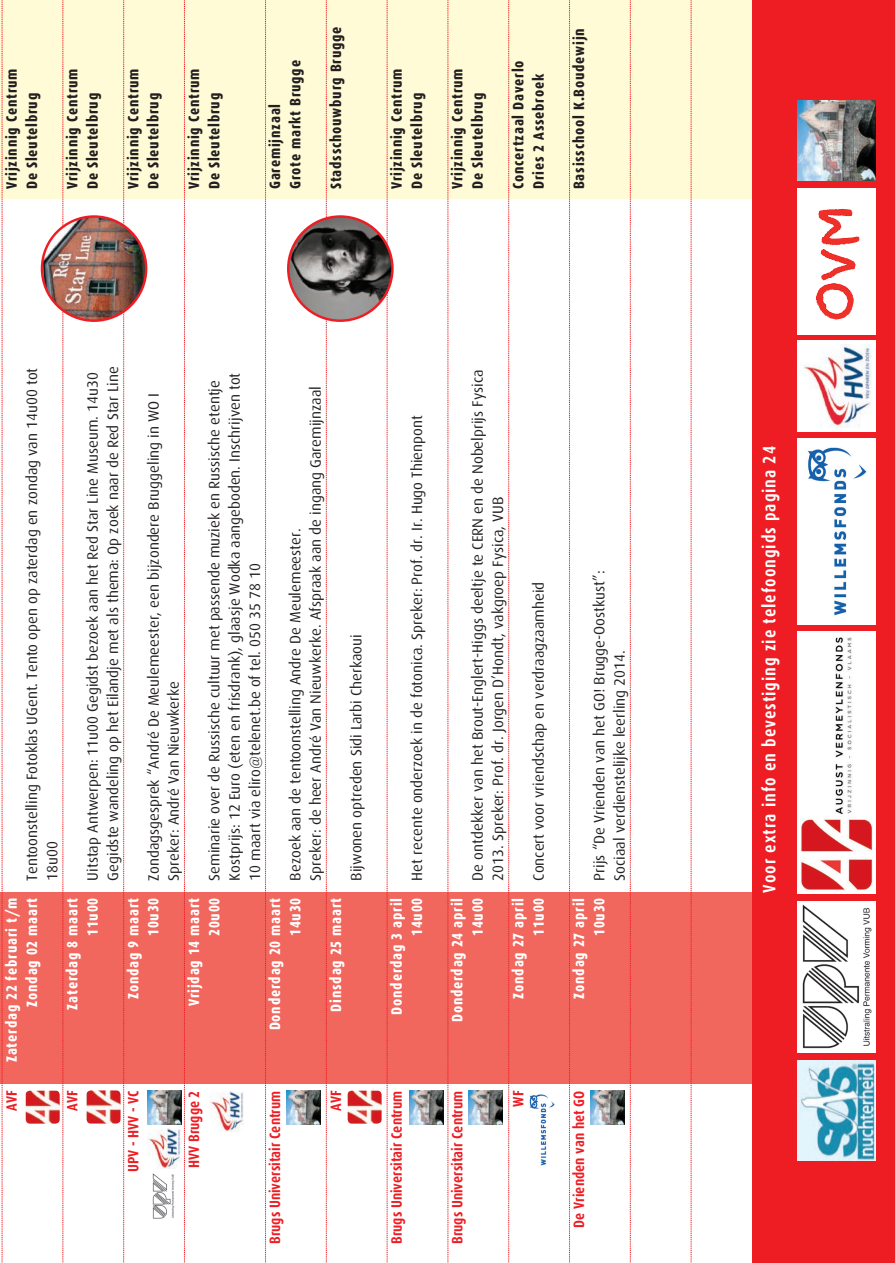
<style>
.page{position:relative;width:895px;height:1263px;background:#fff}
.page>*{position:absolute;margin:0;border:0;box-sizing:border-box;transform-origin:0 0}
.t1{font:700 18px "Dax Condensed";letter-spacing:.05em;color:#fff}
.t2{font:15px/20.2px "Dax";color:#231f20}
.t3{font:800 15px/20.2px "Dax Condensed";letter-spacing:.05em;color:#231f20}
.t4{font:800 15px/20.2px "Dax Condensed";letter-spacing:.05em;color:#fff;text-align:right}
.t5{font:700 15px "Dax Condensed";color:#ee1d23}
</style>
<div class="page">
<div style="left:0;top:0;width:755px;height:199px;background:#fffbd6"></div>
<div style="left:0;top:892px;width:751px;height:191px;background:#f1665d"></div>
<svg style="left:63px;top:0;width:1px;height:1262px"></svg>
<svg style="left:123px;top:0;width:1px;height:1262px"></svg>
<svg style="left:184px;top:0;width:1px;height:1262px"></svg>
<svg style="left:265px;top:0;width:1px;height:1262px"></svg>
<svg style="left:326px;top:0;width:1px;height:1262px"></svg>
<svg style="left:387px;top:0;width:1px;height:1262px"></svg>
<svg style="left:447px;top:0;width:1px;height:1262px"></svg>
<svg style="left:508px;top:0;width:1px;height:1262px"></svg>
<svg style="left:569px;top:0;width:1px;height:1262px"></svg>
<svg style="left:630px;top:0;width:1px;height:1262px"></svg>
<svg style="left:690px;top:0;width:1px;height:1262px"></svg>
<div style="left:751px;top:0;width:143px;height:1262px;background:#ee1d23"></div>
<div style="left:797px;top:340px;width:78px;height:91px;background:#fff"></div>
<img style="left:799px;top:344px;width:73px;height:83px">
<img style="left:797px;top:101px;width:78px;height:80px">
<img style="left:797px;top:1060px;width:78px;height:100px">
<div style="left:796px;top:188px;width:79px;height:146px;background:#fff"></div>
<img style="left:818px;top:208px;width:41px;height:72px">
<div style="left:797px;top:901px;width:78px;height:151px;background:#fff"></div>
<img style="left:802px;top:904px;width:70px;height:145px">
<img style="left:797px;top:438px;width:78px;height:186px">
<div style="left:797px;top:631px;width:78px;height:262px;background:#fff"></div>
<img style="left:800px;top:637px;width:72px;height:253px">
<img style="left:26px;top:1090px;width:34px;height:33px">
<img style="left:86px;top:1090px;width:34px;height:33px">
<img style="left:148px;top:1128px;width:33px;height:40px">
<img style="left:147px;top:1090px;width:34px;height:33px">
<img style="left:152px;top:1173px;width:23px;height:44px">
<img style="left:286px;top:1090px;width:34px;height:34px">
<img style="left:210px;top:1091px;width:34px;height:40px">
<img style="left:347px;top:1090px;width:34px;height:33px">
<img style="left:409px;top:1090px;width:34px;height:34px">
<img style="left:469px;top:1090px;width:34px;height:34px">
<img style="left:590px;top:1090px;width:34px;height:34px">
<img style="left:529px;top:1094px;width:26px;height:72px">
<img style="left:42px;top:216px;width:103px;height:104px">
<div style="left:41px;top:215px;width:106px;height:107px;border:2px solid #ee1d23;border-radius:50%"></div>
<img style="left:288px;top:216px;width:104px;height:104px;border-radius:52px">
<div style="left:287px;top:215px;width:106px;height:107px;border:2px solid #ee1d23;border-radius:50%"></div>
<svg style="left:0;top:0;width:3px;height:1263px"></svg>
<p class="t3" style="left:2px;top:189px;width:122px;rotate:-90deg">Vrijzinnig Centrum<br>De Sleutelbrug</p>
<p class="t3" style="left:62px;top:189px;width:122px;rotate:-90deg">Vrijzinnig Centrum<br>De Sleutelbrug</p>
<p class="t3" style="left:123px;top:189px;width:122px;rotate:-90deg">Vrijzinnig Centrum<br>De Sleutelbrug</p>
<p class="t3" style="left:184px;top:189px;width:122px;rotate:-90deg">Vrijzinnig Centrum<br>De Sleutelbrug</p>
<p class="t3" style="left:265px;top:189px;width:130px;rotate:-90deg">Garemijnzaal<br>Grote markt Brugge</p>
<p class="t3" style="left:326px;top:189px;width:164px;rotate:-90deg">Stadsschouwburg Brugge</p>
<p class="t3" style="left:386px;top:189px;width:122px;rotate:-90deg">Vrijzinnig Centrum<br>De Sleutelbrug</p>
<p class="t3" style="left:447px;top:189px;width:122px;rotate:-90deg">Vrijzinnig Centrum<br>De Sleutelbrug</p>
<p class="t3" style="left:508px;top:189px;width:130px;rotate:-90deg">Concertzaal Daverlo<br>Dries 2 Assebroek</p>
<p class="t3" style="left:569px;top:189px;width:162px;rotate:-90deg">Basisschool K.Boudewijn</p>
<p class="t2" style="left:22px;top:880px;width:514px;rotate:-90deg">Tentoonstelling Fotoklas UGent. Tento open op zaterdag en zondag van 14u00 tot<br>18u00</p>
<p class="t2" style="left:83px;top:880px;width:515px;rotate:-90deg">Uitstap Antwerpen: 11u00 Gegidst bezoek aan het Red Star Line Museum. 14u30<br>Gegidste wandeling op het Eilandje met als thema: Op zoek naar de Red Star Line</p>
<p class="t2" style="left:143px;top:880px;width:489px;rotate:-90deg">Zondagsgesprek “André De Meulemeester, een bijzondere Bruggeling in WO I<br>Spreker: André Van Nieuwkerke</p>
<p class="t2" style="left:204px;top:880px;width:509px;rotate:-90deg">Seminarie over de Russische cultuur met passende muziek en Russische etentje<br>Kostprijs: 12 Euro (eten en frisdrank), glaasje Wodka aangeboden. Inschrijven tot<br>10 maart via eliro@telenet.be of tel. 050 35 78 10</p>
<p class="t2" style="left:285px;top:880px;width:496px;rotate:-90deg">Bezoek aan de tentoonstelling Andre De Meulemeester.<br>Spreker: de heer André Van Nieuwkerke. Afspraak aan de ingang Garemijnzaal</p>
<p class="t2" style="left:346px;top:880px;width:248px;rotate:-90deg">Bijwonen optreden Sidi Larbi Cherkaoui</p>
<p class="t2" style="left:407px;top:880px;width:467px;rotate:-90deg">Het recente onderzoek in de fotonica. Spreker: Prof. dr. Ir. Hugo Thienpont</p>
<p class="t2" style="left:467px;top:880px;width:512px;rotate:-90deg">De ontdekker van het Brout-Englert-Higgs deeltje te CERN en de Nobelprijs Fysica<br>2013. Spreker: Prof. dr. Jorgen D’Hondt, vakgroep Fysica, VUB</p>
<p class="t2" style="left:528px;top:880px;width:300px;rotate:-90deg">Concert voor vriendschap en verdraagzaamheid</p>
<p class="t2" style="left:589px;top:880px;width:311px;rotate:-90deg">Prijs “De Vrienden van het GO! Brugge-Oostkust”:<br>Sociaal verdienstelijke leerling 2014.</p>
<p class="t4" style="left:2px;top:1061px;width:166px;rotate:-90deg">Zaterdag 22 februari t/m<br>Zondag 02 maart</p>
<p class="t4" style="left:62px;top:1009px;width:113px;rotate:-90deg">Zaterdag 8 maart<br>11u00</p>
<p class="t4" style="left:123px;top:998px;width:103px;rotate:-90deg">Zondag 9 maart<br>10u30</p>
<p class="t4" style="left:184px;top:1005px;width:110px;rotate:-90deg">Vrijdag 14 maart<br>20u00</p>
<p class="t4" style="left:265px;top:1030px;width:134px;rotate:-90deg">Donderdag 20 maart<br>14u30</p>
<p class="t4" style="left:326px;top:1011px;width:115px;rotate:-90deg">Dinsdag 25 maart</p>
<p class="t4" style="left:386px;top:1014px;width:118px;rotate:-90deg">Donderdag 3 april<br>14u00</p>
<p class="t4" style="left:447px;top:1022px;width:126px;rotate:-90deg">Donderdag 24 april<br>14u00</p>
<p class="t4" style="left:508px;top:998px;width:102px;rotate:-90deg">Zondag 27 april<br>11u00</p>
<p class="t4" style="left:569px;top:998px;width:102px;rotate:-90deg">Zondag 27 april<br>10u30</p>
<p class="t5" style="left:3px;top:1110px;width:22px;rotate:-90deg">AVF</p>
<p class="t5" style="left:64px;top:1110px;width:22px;rotate:-90deg">AVF</p>
<p class="t5" style="left:125px;top:1171px;width:83px;rotate:-90deg">UPV - HVV - VC</p>
<p class="t5" style="left:186px;top:1167px;width:79px;rotate:-90deg">HVV Brugge 2</p>
<p class="t5" style="left:267px;top:1243px;width:155px;rotate:-90deg">Brugs Universitair Centrum</p>
<p class="t5" style="left:327px;top:1110px;width:22px;rotate:-90deg">AVF</p>
<p class="t5" style="left:388px;top:1243px;width:155px;rotate:-90deg">Brugs Universitair Centrum</p>
<p class="t5" style="left:449px;top:1243px;width:155px;rotate:-90deg">Brugs Universitair Centrum</p>
<p class="t5" style="left:510px;top:1106px;width:18px;rotate:-90deg">WF</p>
<p class="t5" style="left:570px;top:1227px;width:138px;rotate:-90deg">De Vrienden van het GO</p>
<p class="t1" style="left:759px;top:892px;width:448px;rotate:-90deg">Voor extra info en bevestiging zie telefoongids pagina 24</p>
</div>
